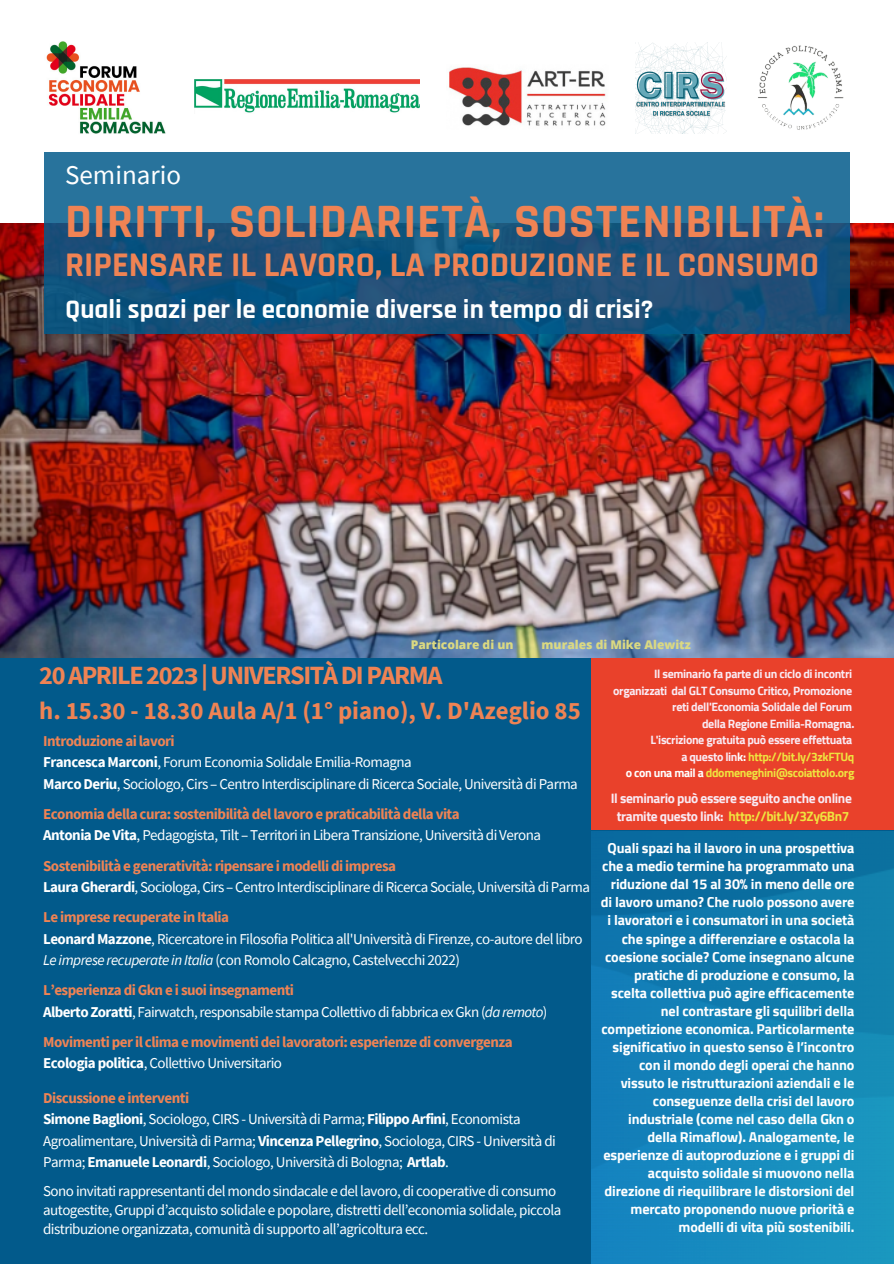
<style>
.page{position:relative;width:894px;height:1264px;background:#fff}
.page>*{position:absolute;margin:0;border:0;box-sizing:border-box;transform-origin:0 0}
.t1{font:700 48.45px "Rajdhani";letter-spacing:.02em;color:#ef8354}
.t2{font:700 34.95px "Rajdhani";color:#ef8354}
.t3{font:700 27px "Rajdhani";color:#fff}
.t4{font:27px "Source Sans Pro";color:#fff}
.t5{font:700 26.25px "Source Sans Pro";letter-spacing:-.055em;color:#ef8354}
.t6{font:700 24.75px "Source Sans Pro";color:#ef8354}
.t7{font:15px/21.5px "Source Sans Pro";letter-spacing:-.035em;color:#fff}
.t8{font:700 15px/21.5px "Source Sans Pro";letter-spacing:-.035em;color:#ef8354}
.t9{font:700 14.25px/18px "Cairo";letter-spacing:-.01em;color:#fff;text-align:right}
.t10{font:700 13.5px/18.5px "Cairo";letter-spacing:-.03em;color:#f9eaf3;text-align:center}
.t11{font:700 12px/16.5px "Cairo";letter-spacing:-.03em;color:#f9eaf3;text-align:right}
.t12{font:800 12px "Open Sans";color:#dbd981}
.s1{font-family:"Verdana";font-size:21px}
.s2{font-weight:700;color:#ef8354}
.s3{font-weight:700}
.s4{font-style:italic}
.s5{color:#fff}
.s6{font-weight:400;color:#fff}
.s7{color:#efe33f}
</style>
<div class="page">
<img style="left:0;top:223px;width:893px;height:435px">
<div style="left:0;top:658px;width:893px;height:605px;background:#025a8b"></div>
<img style="left:46px;top:41px;width:120px;height:93px">
<img style="left:635px;top:42px;width:91px;height:91px">
<img style="left:758px;top:45px;width:86px;height:85px">
<svg style="left:44px;top:153px;width:805px;height:181px"></svg>
<img style="left:591px;top:831px;width:302px;height:432px">
<div style="left:591px;top:657px;width:302px;height:172px;background:#e9412b"></div>
<img style="left:195px;top:80px;width:224px;height:33px">
<img style="left:449px;top:67px;width:157px;height:59px">
<h3 class="t4" style="left:65px;top:157px;width:117px">Seminario</h3>
<h1 class="t1" style="left:65px;top:192px;width:760px">DIRITTI, SOLIDARIETÀ, SOSTENIBILITÀ:</h1>
<h2 class="t2" style="left:65px;top:244px;width:755px">RIPENSARE IL LAVORO, LA PRODUZIONE E IL CONSUMO</h2>
<h3 class="t3" style="left:65px;top:293px;width:589px">Quali spazi per le economie diverse in tempo di crisi?</h3>
<p class="t12" style="left:410px;top:636px;width:104px">Particolare di un</p>
<p class="t12" style="left:541px;top:636px;width:151px">murales di Mike Alewitz</p>
<h3 class="t5" style="left:39px;top:658px;width:405px">20 APRILE 202<span class="s1">3</span> | UNIVERSITÀ DI PARMA</h3>
<h3 class="t6" style="left:39px;top:695px;width:543px">h. 15.30 - 18.30 Aula A/1 (1° piano), V. D'Azeglio 85</h3>
<p class="t7" style="left:43px;top:729px;width:536px"><span class="s2">Introduzione ai lavori<br></span><span class="s3">Francesca Marconi</span>, Forum Economia Solidale Emilia-Romagna<br><span class="s3">Marco Deriu</span>, Sociologo, Cirs – Centro Interdisciplinare di Ricerca Sociale, Università di Parma</p>
<p class="t7" style="left:43px;top:803px;width:499px"><span class="s2">Economia della cura: sostenibilità del lavoro e praticabilità della vita<br></span><span class="s3">Antonia De Vita</span>, Pedagogista, Tilt – Territori in Libera Transizione, Università di Verona</p>
<p class="t7" style="left:43px;top:854px;width:548px"><span class="s2">Sostenibilità e generatività: ripensare i modelli di impresa<br></span><span class="s3">Laura Gherardi</span>, Sociologa, Cirs – Centro Interdisciplinare di Ricerca Sociale, Università di Parma</p>
<p class="t7" style="left:43px;top:906px;width:541px"><span class="s2">Le imprese recuperate in Italia<br></span><span class="s3">Leonard Mazzone</span>, Ricercatore in Filosofia Politica all'Università di Firenze, co-autore del libro<br><span class="s4">Le imprese recuperate in Italia</span> (con Romolo Calcagno, Castelvecchi 2022)</p>
<p class="t7" style="left:43px;top:979px;width:506px"><span class="s2">L’esperienza di Gkn e i suoi insegnamenti<br></span><span class="s3">Alberto Zoratti</span>, Fairwatch, responsabile stampa Collettivo di fabbrica ex Gkn (<span class="s4">da remoto</span>)</p>
<p class="t8" style="left:43px;top:1030px;width:471px">Movimenti per il clima e movimenti dei lavoratori: esperienze di convergenza<br><span class="s5">Ecologia politica</span><span class="s6">, Collettivo Universitario</span></p>
<p class="t7" style="left:43px;top:1086px;width:514px"><span class="s2">Discussione e interventi<br></span><span class="s3">Simone Baglioni</span>, Sociologo, CIRS - Università di Parma; <span class="s3">Filippo Arfini</span>, Economista Agroalimentare, Università di Parma; <span class="s3">Vincenza Pellegrino</span>, Sociologa, CIRS - Università di Parma; <span class="s3">Emanuele Leonardi</span>, Sociologo, Università di Bologna; <span class="s3">Artlab</span>.</p>
<p class="t7" style="left:43px;top:1181px;width:519px;line-height:19px">Sono invitati rappresentanti del mondo sindacale e del lavoro, di cooperative di consumo autogestite, Gruppi d’acquisto solidale e popolare, distretti dell’economia solidale, piccola distribuzione organizzata, comunità di supporto all’agricoltura ecc.</p>
<p class="t11" style="left:613px;top:665px;width:243px">Il seminario fa parte di un ciclo di incontri organizzati dal GLT Consumo Critico, Promozione reti dell'Economia Solidale del Forum<br>della Regione Emilia-Romagna.<br>L'iscrizione gratuita può essere effettuata<br>a questo lin<span class="s5">k:</span> <span class="s7">http://bit.ly/3zkFTUq<br></span><span class="s5">o con una mail a</span> <span class="s7">ddomeneghini@scoiattolo.org</span></p>
<p class="t10" style="left:610px;top:789px;width:243px">Il seminario può essere seguito anche online tramite questo link: <span class="s7">http://bit.ly/3Zy6Bn7</span></p>
<p class="t9" style="left:600px;top:839px;width:255px">Quali spazi ha il lavoro in una prospettiva che a medio termine ha programmato una riduzione dal 15 al 30% in meno delle ore di lavoro umano? Che ruolo possono avere i lavoratori e i consumatori in una società che spinge a differenziare e ostacola la coesione sociale? Come insegnano alcune pratiche di produzione e consumo, la scelta collettiva può agire efficacemente nel contrastare gli squilibri della competizione economica. Particolarmente significativo in questo senso è l’incontro con il mondo degli operai che hanno vissuto le ristrutturazioni aziendali e le conseguenze della crisi del lavoro industriale (come nel caso della Gkn o della Rimaflow). Analogamente, le esperienze di autoproduzione e i gruppi di acquisto solidale si muovono nella direzione di riequilibrare le distorsioni del mercato proponendo nuove priorità e modelli di vita più sostenibili.</p>
</div>
